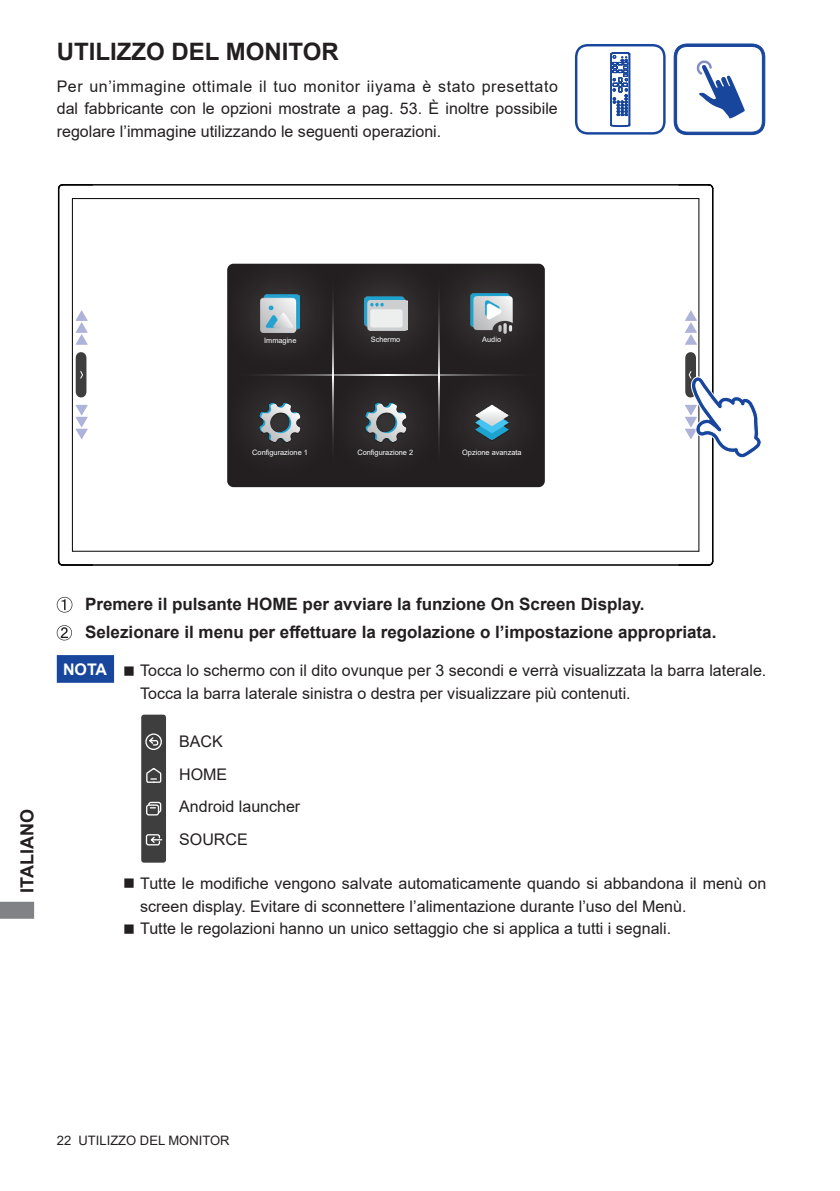
<style>
.page{position:relative;width:840px;height:1191px;background:#fff}
.page>*{position:absolute;margin:0;border:0;box-sizing:border-box;transform-origin:0 0}
.t1{font:700 24px "Arial";color:#231f20}
.t2{font:700 18px "Arial";color:#231f20}
.t3{font:700 17px/28.4px "Arial";color:#231f20}
.t4{font:16px/22.6px "Arial";color:#231f20}
.t5{font:700 16px "Arial";color:#fff}
.t6{font:13px "Arial";color:#231f20}
.t7{font:7.4px "Arial";color:#fff}
</style>
<div class="page">
<svg style="left:0;top:901px;width:34px;height:17px"></svg>
<svg style="left:57px;top:597px;width:15px;height:15px"></svg>
<svg style="left:57px;top:625px;width:15px;height:15px"></svg>
<div style="left:57px;top:655px;width:57px;height:28px;background:#18469d;border:2px solid #18469d"></div>
<svg style="left:575px;top:44px;width:90px;height:91px"></svg>
<svg style="left:673px;top:43px;width:92px;height:92px"></svg>
<img style="left:227px;top:263px;width:74px;height:77px">
<img style="left:261px;top:294px;width:38px;height:38px">
<img style="left:301px;top:263px;width:106px;height:77px">
<img style="left:364px;top:297px;width:43px;height:33px">
<img style="left:407px;top:263px;width:138px;height:79px">
<img style="left:470px;top:294px;width:42px;height:39px">
<img style="left:227px;top:340px;width:74px;height:148px">
<img style="left:259px;top:402px;width:42px;height:42px">
<img style="left:301px;top:340px;width:169px;height:148px">
<img style="left:364px;top:402px;width:43px;height:42px">
<img style="left:411px;top:342px;width:134px;height:146px">
<img style="left:474px;top:405px;width:35px;height:36px">
<hr style="left:58px;top:189px;width:1px;height:372px;background:#030303">
<hr style="left:92px;top:565px;width:586px;height:1px;background:#030303">
<hr style="left:62px;top:565px;width:30px;height:1px;background:#030303">
<hr style="left:678px;top:565px;width:30px;height:1px;background:#030303">
<hr style="left:62px;top:564px;width:30px;height:1px;background:#030303">
<hr style="left:92px;top:564px;width:586px;height:1px;background:#030303">
<hr style="left:678px;top:564px;width:30px;height:1px;background:#030303">
<hr style="left:92px;top:185px;width:586px;height:1px;background:#030303">
<hr style="left:62px;top:185px;width:30px;height:1px;background:#030303">
<hr style="left:678px;top:185px;width:30px;height:1px;background:#030303">
<hr style="left:62px;top:184px;width:30px;height:1px;background:#030303">
<hr style="left:92px;top:184px;width:586px;height:1px;background:#030303">
<hr style="left:678px;top:184px;width:30px;height:1px;background:#030303">
<hr style="left:711px;top:189px;width:1px;height:372px;background:#030303">
<hr style="left:712px;top:189px;width:1px;height:372px;background:#030303">
<svg style="left:58px;top:561px;width:4px;height:5px"></svg>
<svg style="left:58px;top:184px;width:4px;height:5px"></svg>
<svg style="left:708px;top:561px;width:5px;height:5px"></svg>
<svg style="left:708px;top:184px;width:5px;height:5px"></svg>
<hr style="left:72px;top:199px;width:1px;height:352px;background:#030303">
<hr style="left:72px;top:198px;width:626px;height:1px;background:#030303">
<hr style="left:72px;top:551px;width:626px;height:1px;background:#030303">
<hr style="left:698px;top:199px;width:1px;height:352px;background:#030303">
<svg style="left:76px;top:310px;width:12px;height:88px"></svg>
<svg style="left:76px;top:405px;width:12px;height:34px"></svg>
<svg style="left:685px;top:310px;width:76px;height:148px"></svg>
<div style="left:141px;top:714px;width:25px;height:148px;background:#3e3e3f;border-radius:3px"></div>
<div style="left:145px;top:733px;width:17px;height:17px;border:1px solid #fff;border-radius:50%"></div>
<svg style="left:146px;top:736px;width:13px;height:10px"></svg>
<svg style="left:146px;top:768px;width:16px;height:15px"></svg>
<svg style="left:146px;top:834px;width:17px;height:11px"></svg>
<div style="left:148px;top:802px;width:13px;height:11px;border:1px solid #fff;border-radius:2px"></div>
<svg style="left:147px;top:805px;width:11px;height:10px"></svg>
<div style="left:146px;top:804px;width:13px;height:11px;border:1px solid #fff;border-radius:2px"></div>
<h1 class="t1" style="left:57px;top:35px;width:283px">UTILIZZO DEL MONITOR</h1>
<p class="t4" style="left:57px;top:75px;width:502px;text-align:justify">Per un’immagine ottimale il tuo monitor iiyama è stato presettato dal fabbricante con le opzioni mostrate a pag. 53. È inoltre possibile regolare l’immagine utilizzando le seguenti operazioni.</p>
<p class="t7" style="left:264px;top:335px;width:34px">Immagine</p>
<p class="t7" style="left:370px;top:334px;width:31px">Schermo</p>
<p class="t7" style="left:482px;top:334px;width:20px">Audio</p>
<p class="t7" style="left:252px;top:447px;width:57px">Configurazione 1</p>
<p class="t7" style="left:357px;top:447px;width:57px">Configurazione 2</p>
<p class="t7" style="left:462px;top:447px;width:61px">Opzione avanzata</p>
<p class="t2" style="left:14px;top:892px;width:85px;rotate:-90deg">ITALIANO</p>
<p class="t3" style="left:85px;top:590px;width:632px">Premere il pulsante HOME per avviare la funzione On Screen Display.<br>Selezionare il menu per effettuare la regolazione o l’impostazione appropriata.</p>
<p class="t4" style="left:140px;top:659px;width:627px;text-indent:-17px">■ Tocca lo schermo con il dito ovunque per 3 secondi e verrà visualizzata la barra laterale.<br>Tocca la barra laterale sinistra o destra per visualizzare più contenuti.</p>
<p class="t4" style="left:179px;top:725px;width:122px;line-height:32.6px">BACK<br>HOME<br>Android launcher<br>SOURCE</p>
<p class="t4" style="left:140px;top:872px;width:627px;text-indent:-17px">■ Tutte le modifiche vengono salvate automaticamente quando si abbandona il menù on screen display. Evitare di sconnettere l’alimentazione durante l’uso del Menù.</p>
<p class="t4" style="left:123px;top:917px;width:549px">■ Tutte le regolazioni hanno un unico settaggio che si applica a tutti i segnali.</p>
<p class="t5" style="left:63px;top:658px;width:46px">NOTA</p>
<p class="t6" style="left:57px;top:1131px;width:174px">22 UTILIZZO DEL MONITOR</p>
</div>
